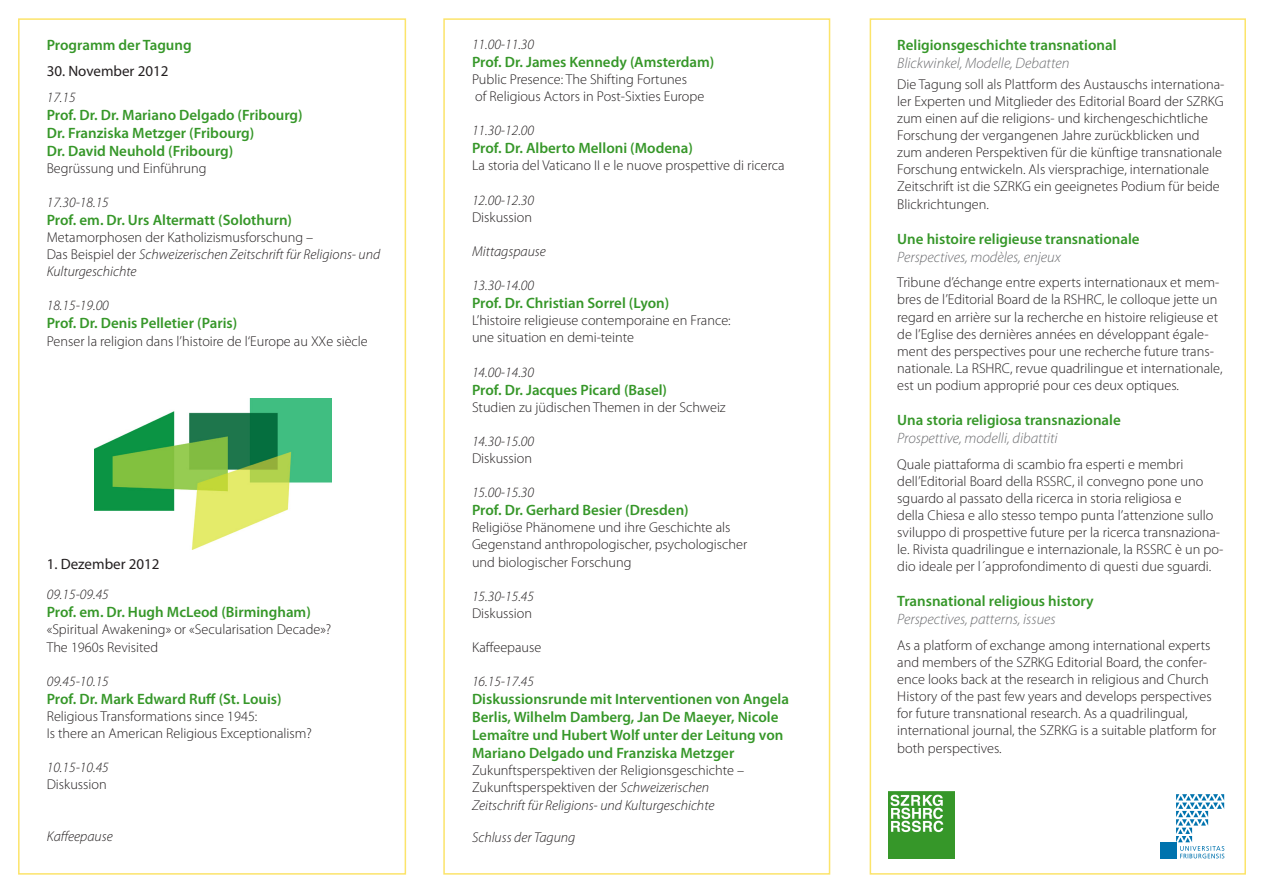
<style>
.page{position:relative;width:1263px;height:893px;background:#fff}
.page>*{position:absolute;margin:0;border:0;box-sizing:border-box;transform-origin:0 0}
.t1{font:600 15px/18px "Myriad Pro";color:#369729}
.t2{font:italic 300 15px "Myriad Pro";color:#6c6d70}
.t3{font:15px "Myriad Pro";color:#231f20}
.t4{font:300 14.25px/17.1px "Myriad Pro";color:#231f20}
.t5{font:italic 300 14.25px/17.1px "Myriad Pro";color:#231f20}
.s1{font-style:normal}
.s2{font-style:italic}
</style>
<div class="page">
<img style="left:889px;top:792px;width:65px;height:67px">
<div style="left:1160px;top:842px;width:16px;height:16px;background:#0073ae"></div>
<svg style="left:1176px;top:794px;width:48px;height:64px"></svg>
<img style="left:94px;top:399px;width:237px;height:151px">
<div style="left:18px;top:18px;width:388px;height:857px;border:2px solid #fce46a"></div>
<div style="left:443px;top:18px;width:387px;height:857px;border:2px solid #fce46a"></div>
<div style="left:870px;top:18px;width:376px;height:857px;border:2px solid #fce46a"></div>
<p class="t1" style="left:47px;top:36px;width:146px">Programm der Tagung</p>
<p class="t3" style="left:47px;top:63px;width:123px">30. November 2012</p>
<p class="t5" style="left:47px;top:89px;width:30px">17.15</p>
<p class="t1" style="left:47px;top:106px;width:257px">Prof. Dr. Dr. Mariano Delgado (Fribourg)<br>Dr. Franziska Metzger (Fribourg)<br>Dr. David Neuhold (Fribourg)</p>
<p class="t4" style="left:47px;top:160px;width:161px">Begrüssung und Einführung</p>
<p class="t5" style="left:47px;top:194px;width:64px">17.30-18.15</p>
<p class="t1" style="left:47px;top:211px;width:247px">Prof. em. Dr. Urs Altermatt (Solothurn)</p>
<p class="t5" style="left:47px;top:229px;width:335px"><span class="s1">Metamorphosen der Katholizismusforschung –<br>Das Beispiel der</span> Schweizerischen Zeitschrift für Religions- und<br>Kulturgeschichte</p>
<p class="t5" style="left:47px;top:298px;width:64px">18.15-19.00</p>
<p class="t1" style="left:47px;top:315px;width:192px">Prof. Dr. Denis Pelletier (Paris)</p>
<p class="t4" style="left:47px;top:332px;width:323px">Penser la religion dans l’histoire de l‘Europe au XXe siècle</p>
<p class="t3" style="left:47px;top:556px;width:114px">1. Dezember 2012</p>
<p class="t5" style="left:47px;top:586px;width:64px">09.15-09.45</p>
<p class="t1" style="left:47px;top:603px;width:266px">Prof. em. Dr. Hugh McLeod (Birmingham)</p>
<p class="t4" style="left:47px;top:621px;width:286px">«Spiritual Awakening» or «Secularisation Decade»?<br>The 1960s Revisited</p>
<p class="t5" style="left:47px;top:673px;width:64px">09.45-10.15</p>
<p class="t1" style="left:47px;top:690px;width:236px">Prof. Dr. Mark Edward Ruff (St. Louis)</p>
<p class="t4" style="left:47px;top:708px;width:267px">Religious Transformations since 1945:<br>Is there an American Religious Exceptionalism?</p>
<p class="t5" style="left:47px;top:759px;width:64px">10.15-10.45</p>
<p class="t4" style="left:47px;top:776px;width:62px">Diskussion</p>
<p class="t5" style="left:47px;top:828px;width:68px">Kaffeepause</p>
<p class="t5" style="left:472px;top:36px;width:64px">11.00-11.30</p>
<p class="t1" style="left:472px;top:53px;width:244px">Prof. Dr. James Kennedy (Amsterdam)</p>
<p class="t4" style="left:472px;top:71px;width:234px">Public Presence: The Shifting Fortunes<br>of Religious Actors in Post-Sixties Europe</p>
<p class="t5" style="left:472px;top:122px;width:64px">11.30-12.00</p>
<p class="t1" style="left:472px;top:140px;width:222px">Prof. Dr. Alberto Melloni (Modena)</p>
<p class="t4" style="left:472px;top:157px;width:314px">La storia del Vaticano II e le nuove prospettive di ricerca</p>
<p class="t5" style="left:472px;top:192px;width:64px">12.00-12.30</p>
<p class="t4" style="left:472px;top:209px;width:62px">Diskussion</p>
<p class="t5" style="left:472px;top:243px;width:75px">Mittagspause</p>
<p class="t5" style="left:472px;top:277px;width:64px">13.30-14.00</p>
<p class="t1" style="left:472px;top:294px;width:199px">Prof. Dr. Christian Sorrel (Lyon)</p>
<p class="t4" style="left:472px;top:312px;width:260px">L’histoire religieuse contemporaine en France: une situation en demi-teinte</p>
<p class="t5" style="left:472px;top:364px;width:64px">14.00-14.30</p>
<p class="t1" style="left:472px;top:381px;width:197px">Prof. Dr. Jacques Picard (Basel)</p>
<p class="t4" style="left:472px;top:399px;width:255px">Studien zu jüdischen Themen in der Schweiz</p>
<p class="t5" style="left:472px;top:433px;width:64px">14.30-15.00</p>
<p class="t4" style="left:472px;top:450px;width:62px">Diskussion</p>
<p class="t5" style="left:472px;top:484px;width:64px">15.00-15.30</p>
<p class="t1" style="left:472px;top:501px;width:218px">Prof. Dr. Gerhard Besier (Dresden)</p>
<p class="t4" style="left:472px;top:519px;width:277px">Religiöse Phänomene und ihre Geschichte als<br>Gegenstand anthropologischer, psychologischer und biologischer Forschung</p>
<p class="t5" style="left:472px;top:588px;width:64px">15.30-15.45</p>
<p class="t4" style="left:472px;top:605px;width:62px">Diskussion</p>
<p class="t4" style="left:472px;top:639px;width:71px">Kaffeepause</p>
<p class="t5" style="left:472px;top:673px;width:64px">16.15-17.45</p>
<p class="t1" style="left:472px;top:690px;width:318px">Diskussionsrunde mit Interventionen von Angela Berlis, Wilhelm Damberg, Jan De Maeyer, Nicole Lemaître und Hubert Wolf unter der Leitung von Mariano Delgado und Franziska Metzger</p>
<p class="t4" style="left:472px;top:762px;width:274px">Zukunftsperspektiven der Religionsgeschichte –<br>Zukunftsperspektiven der <span class="s2">Schweizerischen<br>Zeitschrift für Religions- und Kulturgeschichte</span></p>
<p class="t5" style="left:472px;top:829px;width:105px">Schluss der Tagung</p>
<p class="t1" style="left:897px;top:36px;width:221px">Religionsgeschichte transnational</p>
<p class="t2" style="left:897px;top:55px;width:174px">Blickwinkel, Modelle, Debatten</p>
<p class="t4" style="left:897px;top:76px;width:329px">Die Tagung soll als Plattform des Austauschs internationa&shy;ler Experten und Mitglieder des Editorial Board der SZRKG zum einen auf die religions- und kirchengeschichtliche Forschung der vergangenen Jahre zurückblicken und zum anderen Perspektiven für die künftige transnationale Forschung entwickeln. Als viersprachige, internationale Zeitschrift ist die SZRKG ein geeignetes Podium für beide Blickrichtungen.</p>
<p class="t1" style="left:897px;top:230px;width:244px">Une histoire religieuse transnationale</p>
<p class="t2" style="left:897px;top:249px;width:165px">Perspectives, modèles, enjeux</p>
<p class="t4" style="left:897px;top:274px;width:327px">Tribune d’échange entre experts internationaux et mem&shy;bres de l’Editorial Board de la RSHRC, le colloque jette un regard en arrière sur la recherche en histoire religieuse et de l’Eglise des dernières années en développant égale&shy;ment des perspectives pour une recherche future trans&shy;nationale. La RSHRC, revue quadrilingue et internationale, est un podium approprié pour ces deux optiques.</p>
<p class="t1" style="left:897px;top:411px;width:225px">Una storia religiosa transnazionale</p>
<p class="t2" style="left:897px;top:430px;width:162px">Prospettive, modelli, dibattiti</p>
<p class="t4" style="left:897px;top:456px;width:328px">Quale piattaforma di scambio fra esperti e membri dell’Editorial Board della RSSRC, il convegno pone uno sguardo al passato della ricerca in storia religiosa e<br>della Chiesa e allo stesso tempo punta l’attenzione sullo sviluppo di prospettive future per la ricerca transnaziona&shy;le. Rivista quadrilingue e internazionale, la RSSRC è un po&shy;dio ideale per l´approfondimento di questi due sguardi.</p>
<p class="t1" style="left:897px;top:592px;width:198px">Transnational religious history</p>
<p class="t2" style="left:897px;top:611px;width:160px">Perspectives, patterns, issues</p>
<p class="t4" style="left:897px;top:637px;width:321px">As a platform of exchange among international experts and members of the SZRKG Editorial Board, the confer&shy;ence looks back at the research in religious and Church History of the past few years and develops perspectives for future transnational research. As a quadrilingual, international journal, the SZRKG is a suitable platform for both perspectives.</p>
</div>
